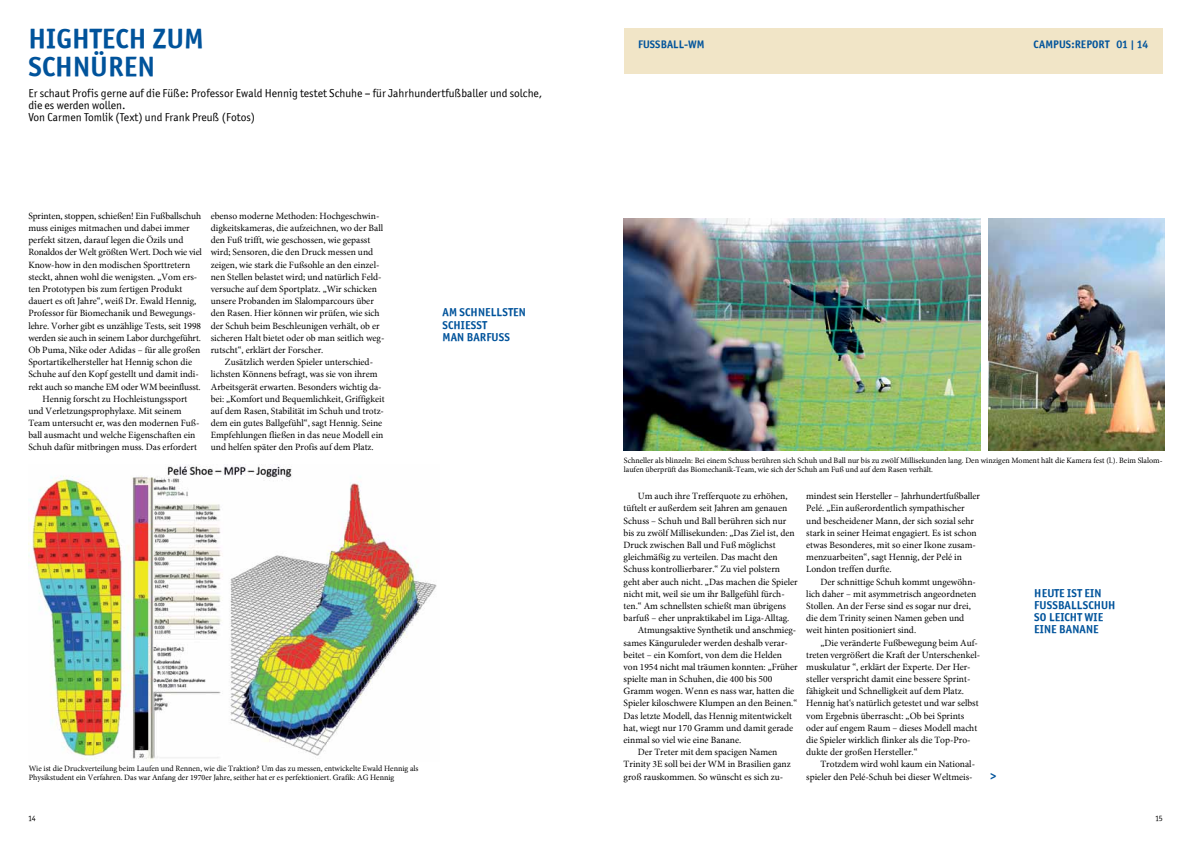
<style>
.page{position:relative;width:1191px;height:842px;background:#fff}
.page>*{position:absolute;margin:0;border:0;box-sizing:border-box;transform-origin:0 0}
.t1{font:28px "Officina Sans ITCTT Bold";letter-spacing:.01em;color:#00539b}
.t2{font:11.5px/12.2px "Officina Sans ITCTT Book";color:#000}
.t3{font:11.5px/12.2px "Officina Sans ITCTT Bold";letter-spacing:.01em;color:#00539b}
.t4{font:11px "Officina Sans ITCTT Bold";letter-spacing:.01em;color:#00539b}
.t5{font:9.5px/12.2px "Minion";color:#000}
.t6{font:8px/9px "Minion";color:#000}
.t7{font:8px "Officina Sans ITCTT Book";color:#000}
</style>
<div class="page">
<div style="left:624px;top:28px;width:538px;height:46px;background:#f1e5c7"></div>
<img style="left:28px;top:465px;width:409px;height:295px">
<img style="left:988px;top:219px;width:176px;height:231px">
<img style="left:624px;top:219px;width:356px;height:231px">
<h1 class="t1" style="left:28px;top:22px;width:177px">H IGHTECH ZUM</h1>
<p class="t4" style="left:638px;top:38px;width:66px">FUSS BALL-WM</p>
<p class="t4" style="left:1033px;top:38px;width:7px">CAMPUS</p>
<p class="t4" style="left:1071px;top:38px;width:79px">:REPORT 01 | 14</p>
<h1 class="t1" style="left:28px;top:50px;width:124px">SCHNÜREN</h1>
<p class="t2" style="left:28px;top:87px;width:515px">Er schaut Profis gerne auf die Füße: Professor Ewald Hennig testet Schuhe – für Jahrhundertfußballer und solche, die es werden wollen.<br>Von Carmen Tomlik (Text) und Frank Preuß (Fotos)</p>
<p class="t5" style="left:28px;top:210px;width:174px">Sprinten, stoppen, schießen! Ein Fußballschuh</p>
<p class="t5" style="left:28px;top:222px;width:163px">muss einiges mitmachen und dabei immer</p>
<p class="t5" style="left:28px;top:234px;width:156px">perfekt sitzen, darauf legen die Özils und</p>
<p class="t5" style="left:28px;top:246px;width:175px">Ronaldos der Welt größten Wert. Doch wie viel</p>
<p class="t5" style="left:28px;top:258px;width:163px">Know-how in den modischen Sporttretern</p>
<p class="t5" style="left:28px;top:271px;width:169px">steckt, ahnen wohl die wenigsten. „Vom ers-</p>
<p class="t5" style="left:28px;top:283px;width:155px">ten Prototypen bis zum fertigen Produkt</p>
<p class="t5" style="left:28px;top:295px;width:170px">dauert es oft Jahre“, weiß Dr. Ewald Hennig,</p>
<p class="t5" style="left:28px;top:307px;width:169px">Professor für Biomechanik und Bewegungs-</p>
<p class="t5" style="left:28px;top:319px;width:174px">lehre. Vorher gibt es unzählige Tests, seit 1998</p>
<p class="t5" style="left:28px;top:331px;width:174px">werden sie auch in seinem Labor durchgeführt.</p>
<p class="t5" style="left:28px;top:344px;width:174px">Ob Puma, Nike oder Adidas – für alle großen</p>
<p class="t5" style="left:28px;top:356px;width:165px">Sportartikelhersteller hat Hennig schon die</p>
<p class="t5" style="left:28px;top:368px;width:172px">Schuhe auf den Kopf gestellt und damit indi-</p>
<p class="t5" style="left:28px;top:380px;width:174px">rekt auch so manche EM oder WM beeinflusst.</p>
<p class="t5" style="left:43px;top:392px;width:146px">Hennig forscht zu Hochleistungssport</p>
<p class="t5" style="left:28px;top:405px;width:155px">und Verletzungsprophylaxe. Mit seinem</p>
<p class="t5" style="left:28px;top:417px;width:173px">Team untersucht er, was den modernen Fuß-</p>
<p class="t5" style="left:28px;top:429px;width:169px">ball ausmacht und welche Eigenschaften ein</p>
<p class="t5" style="left:28px;top:441px;width:170px">Schuh dafür mitbringen muss. Das erfordert</p>
<p class="t5" style="left:211px;top:210px;width:175px">ebenso moderne Methoden: Hochgeschwin&shy;digkeitskameras, die aufzeichnen, wo der Ball den Fuß trifft, wie geschossen, wie gepasst wird; Sensoren, die den Druck messen und zeigen, wie stark die Fußsohle an den einzel&shy;nen Stellen belastet wird; und natürlich Feld&shy;versuche auf dem Sportplatz. „Wir schicken unsere Probanden im Slalomparcours über den Rasen. Hier können wir prüfen, wie sich der Schuh beim Beschleunigen verhält, ob er sicheren Halt bietet oder ob man seitlich weg&shy;rutscht“, erklärt der Forscher.</p>
<p class="t5" style="left:211px;top:356px;width:175px;text-indent:14px">Zusätzlich werden Spieler unterschied&shy;lichsten Könnens befragt, was sie von ihrem Arbeitsgerät erwarten. Besonders wichtig da&shy;bei: „Komfort und Bequemlichkeit, Griffigkeit auf dem Rasen, Stabilität im Schuh und trotz&shy;dem ein gutes Ballgefühl“, sagt Hennig. Seine Empfehlungen fließen in das neue Modell ein und helfen später den Profis auf dem Platz.</p>
<p class="t3" style="left:442px;top:306px;width:83px">AM SCHNELLSTEN<br>SCHIESST<br>MAN BARFUSS</p>
<p class="t6" style="left:29px;top:764px;width:391px">Wie ist die Druckverteilung beim Laufen und Rennen, wie die Traktion? Um das zu messen, entwickelte Ewald Hennig als<br>Physikstudent ein Verfahren. Das war Anfang der 1970er Jahre, seither hat er es perfektioniert. Grafik: AG Hennig</p>
<p class="t6" style="left:624px;top:455px;width:540px">Schneller als blinzeln: Bei einem Schuss berühren sich Schuh und Ball nur bis zu zwölf Millisekunden lang. Den winzigen Moment hält die Kamera fest (l.). Beim Slalom&shy;laufen überprüft das Biomechanik-Team, wie sich der Schuh am Fuß und auf dem Rasen verhält.</p>
<p class="t5" style="left:638px;top:490px;width:151px">Um auch ihre Trefferquote zu erhöhen,</p>
<p class="t5" style="left:623px;top:502px;width:165px">tüftelt er außerdem seit Jahren am genauen</p>
<p class="t5" style="left:623px;top:514px;width:164px">Schuss – Schuh und Ball berühren sich nur</p>
<p class="t5" style="left:623px;top:527px;width:172px">bis zu zwölf Millisekunden: „Das Ziel ist, den</p>
<p class="t5" style="left:623px;top:539px;width:153px">Druck zwischen Ball und Fuß möglichst</p>
<p class="t5" style="left:623px;top:551px;width:155px">gleichmäßig zu verteilen. Das macht den</p>
<p class="t5" style="left:623px;top:563px;width:158px">Schuss kontrollierbarer.“ Zu viel polstern</p>
<p class="t5" style="left:623px;top:575px;width:176px">geht aber auch nicht. „Das machen die Spieler</p>
<p class="t5" style="left:623px;top:587px;width:163px">nicht mit, weil sie um ihr Ballgefühl fürch-</p>
<p class="t5" style="left:623px;top:600px;width:164px">ten.“ Am schnellsten schießt man übrigens</p>
<p class="t5" style="left:623px;top:612px;width:167px">barfuß – eher unpraktikabel im Liga-Alltag.</p>
<p class="t5" style="left:638px;top:624px;width:160px">Atmungsaktive Synthetik und anschmieg-</p>
<p class="t5" style="left:623px;top:636px;width:166px">sames Känguruleder werden deshalb verar-</p>
<p class="t5" style="left:623px;top:648px;width:160px">beitet – ein Komfort, von dem die Helden</p>
<p class="t5" style="left:623px;top:661px;width:176px">von 1954 nicht mal träumen konnten: „Früher</p>
<p class="t5" style="left:623px;top:673px;width:150px">spielte man in Schuhen, die 400 bis 500</p>
<p class="t5" style="left:623px;top:685px;width:172px">Gramm wogen. Wenn es nass war, hatten die</p>
<p class="t5" style="left:623px;top:697px;width:175px">Spieler kiloschwere Klumpen an den Beinen.“</p>
<p class="t5" style="left:623px;top:709px;width:170px">Das letzte Modell, das Hennig mitentwickelt</p>
<p class="t5" style="left:623px;top:722px;width:171px">hat, wiegt nur 170 Gramm und damit gerade</p>
<p class="t5" style="left:623px;top:734px;width:119px">einmal so viel wie eine Banane.</p>
<p class="t5" style="left:638px;top:746px;width:141px">Der Treter mit dem spacigen Namen</p>
<p class="t5" style="left:623px;top:758px;width:169px">Trinity 3E soll bei der WM in Brasilien ganz</p>
<p class="t5" style="left:623px;top:770px;width:161px">groß rauskommen. So wünscht es sich zu-</p>
<p class="t5" style="left:806px;top:490px;width:175px">mindest sein Hersteller – Jahrhundertfußballer Pelé. „Ein außerordentlich sympathischer und bescheidener Mann, der sich sozial sehr stark in seiner Heimat engagiert. Es ist schon etwas Besonderes, mit so einer Ikone zusam&shy;menzuarbeiten“, sagt Hennig, der Pelé in London treffen durfte.</p>
<p class="t5" style="left:806px;top:575px;width:172px;text-indent:14px">Der schnittige Schuh kommt ungewöhn&shy;lich daher – mit asymmetrisch angeordneten Stollen. An der Ferse sind es sogar nur drei, die dem Trinity seinen Namen geben und weit hinten positioniert sind.</p>
<p class="t5" style="left:806px;top:636px;width:175px;text-indent:14px">„Die veränderte Fußbewegung beim Auf&shy;treten vergrößert die Kraft der Unterschenkel&shy;muskulatur “, erklärt der Experte. Der Her&shy;steller verspricht damit eine bessere Sprint&shy;fähigkeit und Schnelligkeit auf dem Platz.<br>Hennig hat‘s natürlich getestet und war selbst vom Ergebnis überrascht: „Ob bei Sprints oder auf engem Raum – dieses Modell macht die Spieler wirklich flinker als die Top-Pro&shy;dukte der großen Hersteller.“</p>
<p class="t5" style="left:806px;top:758px;width:170px;text-indent:14px">Trotzdem wird wohl kaum ein National&shy;spieler den Pelé-Schuh bei dieser Weltmeis-</p>
<p class="t3" style="left:990px;top:770px;width:7px">&gt;</p>
<p class="t3" style="left:1034px;top:587px;width:83px">H EUTE IST EIN<br>FUSSBALLSCHUH<br>SO LEICHT WIE<br>EINE BANANE</p>
<p class="t7" style="left:28px;top:814px;width:9px">14</p>
<p class="t7" style="left:1155px;top:814px;width:9px">15</p>
</div>
